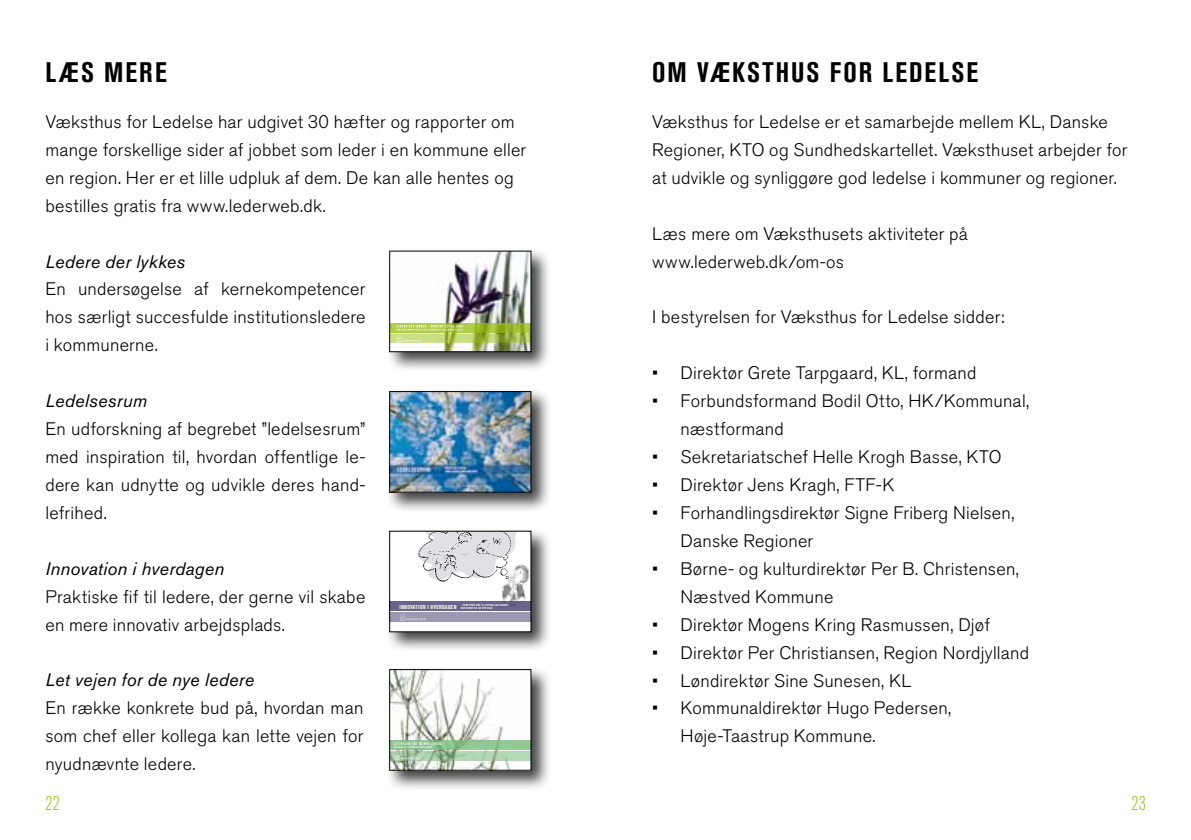
<style>
.page{position:relative;width:1191px;height:840px;background:#fff}
.page>*{position:absolute;margin:0;border:0;box-sizing:border-box;transform-origin:0 0}
.t1{font:700 condensed 28px "Akzidenz Grotesk BE";letter-spacing:.08em;color:#000}
.t2{font:300 condensed 20px "Akzidenz Grotesk BE";color:#97bf0d}
.t3{font:300 18px/27.8px "Akzidenz Grotesk BE";letter-spacing:.015em;color:#000}
.t4{font:italic 18px "Akzidenz Grotesk BE";letter-spacing:.015em;color:#000}
.t5{font:700 condensed 5.6px "Akzidenz Grotesk BE";letter-spacing:.05em;color:#fff}
.t6{font:700 condensed 3.6px "Akzidenz Grotesk BE";letter-spacing:.105em;color:#fff}
.t7{font:700 condensed 2.8px/3.6px "Akzidenz Grotesk BE";letter-spacing:.065em;color:#fff}
.t8{font:700 condensed 2.4px "Akzidenz Grotesk BE";letter-spacing:.11em;color:#fff}
</style>
<div class="page">
<div style="left:386px;top:247px;width:165px;height:125px;background:#000;opacity:.75"></div>
<img style="left:391px;top:253px;width:138px;height:97px">
<svg style="left:391px;top:323px;width:138px;height:2px"></svg>
<svg style="left:391px;top:325px;width:138px;height:18px;background:#b1c960"></svg>
<div style="left:389px;top:251px;width:142px;height:101px;border:1px solid #000"></div>
<div style="left:386px;top:527px;width:165px;height:125px;background:#000;opacity:.75"></div>
<div style="left:390px;top:531px;width:141px;height:100px;background:#fff"></div>
<img style="left:513px;top:532px;width:4px;height:19px">
<img style="left:502px;top:564px;width:27px;height:37px">
<img style="left:417px;top:532px;width:96px;height:52px">
<div style="left:390px;top:601px;width:141px;height:9px;background:#6a6488"></div>
<div style="left:390px;top:612px;width:141px;height:9px;background:#9c98b0"></div>
<svg style="left:400px;top:613px;width:26px;height:7px"></svg>
<div style="left:386px;top:387px;width:165px;height:126px;background:#000;opacity:.75"></div>
<img style="left:391px;top:393px;width:138px;height:97px">
<div style="left:389px;top:391px;width:142px;height:101px;border:1px solid #000"></div>
<div style="left:386px;top:665px;width:165px;height:125px;background:#000;opacity:.75"></div>
<img style="left:391px;top:671px;width:138px;height:97px">
<svg style="left:391px;top:750px;width:138px;height:10px"></svg>
<svg style="left:391px;top:740px;width:138px;height:9px"></svg>
<svg style="left:394px;top:751px;width:27px;height:8px"></svg>
<div style="left:389px;top:669px;width:142px;height:101px;border:1px solid #000"></div>
<h1 class="t1" style="left:45px;top:56px;width:123px">LÆS MERE</h1>
<p class="t3" style="left:45px;top:108px;width:482px">Væksthus for Ledelse har udgivet 30 hæfter og rapporter om mange forskellige sider af jobbet som leder i en kommune eller en region. Her er et lille udpluk af dem. De kan alle hentes og bestilles gratis fra www.lederweb.dk.</p>
<h1 class="t1" style="left:652px;top:56px;width:327px">OM VÆKSTHUS FOR LEDELSE</h1>
<p class="t3" style="left:652px;top:108px;width:477px">Væksthus for Ledelse er et samarbejde mellem KL, Danske<br>Regioner, KTO og Sundhedskartellet. Væksthuset arbejder for at udvikle og synliggøre god ledelse i kommuner og regioner.</p>
<p class="t3" style="left:652px;top:220px;width:317px">Læs mere om Væksthusets aktiviteter på www.lederweb.dk/om-os</p>
<p class="t4" style="left:45px;top:250px;width:141px">Ledere der lykkes</p>
<p class="t3" style="left:45px;top:275px;width:322px;text-align:justify">En undersøgelse af kernekompetencer hos særligt succesfulde institutionsledere i kommunerne.</p>
<p class="t3" style="left:652px;top:303px;width:354px">I bestyrelsen for Væksthus for Ledelse sidder:</p>
<p class="t3" style="left:652px;top:359px;width:326px">• Direktør Grete Tarpgaard, KL, formand</p>
<p class="t3" style="left:680px;top:387px;width:350px;text-indent:-28px">• Forbundsformand Bodil Otto, HK/Kommunal, næstformand</p>
<p class="t3" style="left:652px;top:443px;width:351px">• Sekretariatschef Helle Krogh Basse, KTO</p>
<p class="t3" style="left:652px;top:471px;width:244px">• Direktør Jens Kragh, FTF-K</p>
<p class="t3" style="left:680px;top:499px;width:335px;text-indent:-28px">• Forhandlingsdirektør Signe Friberg Nielsen,<br>Danske Regioner</p>
<p class="t3" style="left:680px;top:554px;width:340px;text-indent:-28px">• Børne- og kulturdirektør Per B. Christensen,<br>Næstved Kommune</p>
<p class="t3" style="left:652px;top:610px;width:339px">• Direktør Mogens Kring Rasmussen, Djøf</p>
<p class="t3" style="left:652px;top:638px;width:378px">• Direktør Per Christiansen, Region Nordjylland</p>
<p class="t3" style="left:652px;top:666px;width:261px">• Løndirektør Sine Sunesen, KL</p>
<p class="t3" style="left:680px;top:694px;width:272px;text-indent:-28px">• Kommunaldirektør Hugo Pedersen,<br>Høje-Taastrup Kommune.</p>
<p class="t4" style="left:45px;top:390px;width:103px">Ledelsesrum</p>
<p class="t3" style="left:45px;top:415px;width:322px;text-align:justify">En udforskning af begrebet ”ledelsesrum” med inspiration til, hvordan offentlige le&shy;dere kan udnytte og udvikle deres hand&shy;lefrihed.</p>
<p class="t4" style="left:45px;top:557px;width:180px">Innovation i hverdagen</p>
<p class="t3" style="left:45px;top:582px;width:321px">Praktiske fif til ledere, der gerne vil skabe en mere innovativ arbejdsplads.</p>
<p class="t4" style="left:45px;top:669px;width:210px">Let vejen for de nye ledere</p>
<p class="t3" style="left:45px;top:694px;width:319px;text-align:justify">En række konkrete bud på, hvordan man som chef eller kollega kan lette vejen for nyudnævnte ledere.</p>
<p class="t2" style="left:45px;top:791px;width:16px">22</p>
<p class="t2" style="left:1131px;top:791px;width:16px">23</p>
<p class="t5" style="left:400px;top:603px;width:58px">INNOVATION I HVERDAGEN</p>
<p class="t7" style="left:461px;top:602px;width:49px">- PRAKTISKE RÅD TIL OFFENTLIGE LEDERE,<br>DER GERNE VIL GÅ NYE VEJE</p>
<p class="t6" style="left:394px;top:741px;width:49px">LET VEJEN FOR DE NYE LEDERE</p>
<p class="t8" style="left:394px;top:745px;width:39px">GODE RÅD TIL LEDERNES OMVERDEN</p>
</div>
